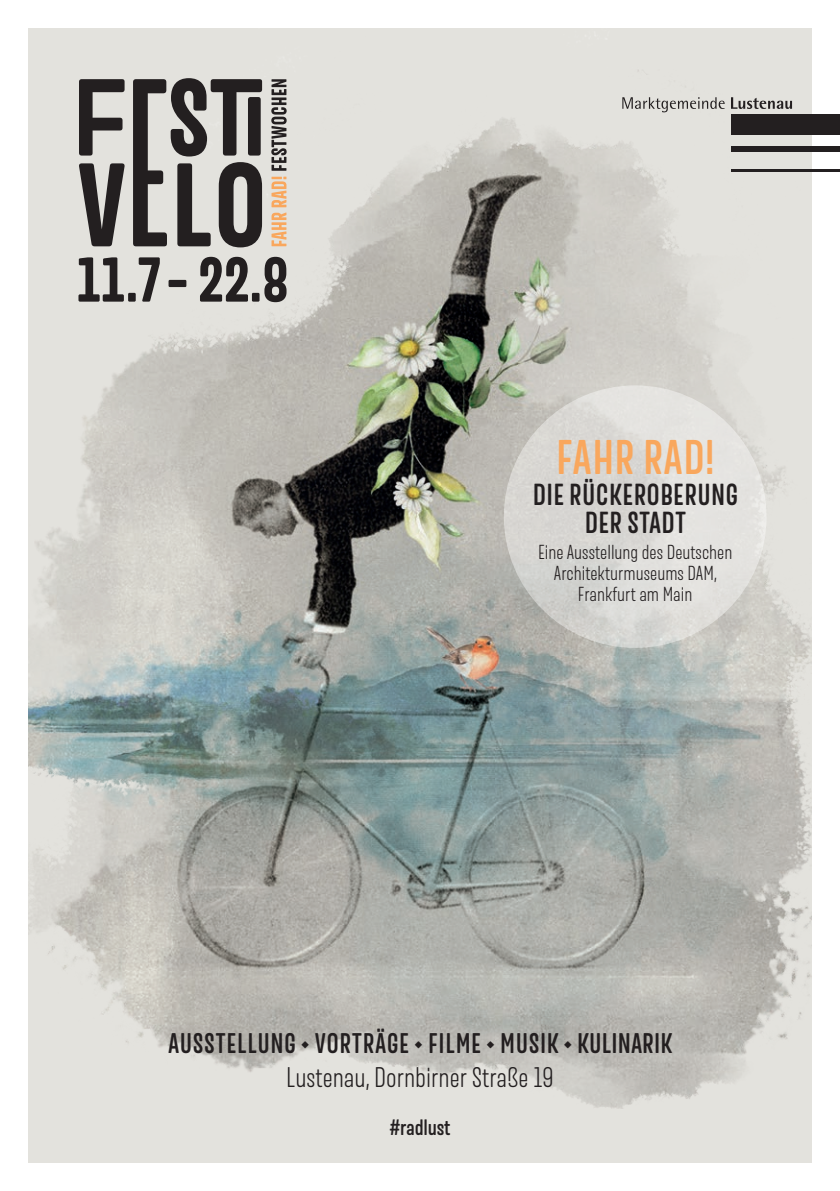
<style>
.page{position:relative;width:840px;height:1191px;background:#fff}
.page>*{position:absolute;margin:0;border:0;box-sizing:border-box;transform-origin:0 0}
.t1{font:600 48px "Merlod Norme";letter-spacing:.01em;color:#f9a75d}
.t2{font:600 30px/27.8px "Merlod Norme";letter-spacing:.01em;color:#231f20;text-align:center}
.t3{font:600 28px "Merlod Norme";letter-spacing:.02em;color:#231f20}
.t4{font:300 28px "Merlod Norme";color:#231f20}
.t5{font:600 22px "Merlod Norme";letter-spacing:-.01em;color:#231f20}
.t6{font:300 20px/21.2px "Merlod Norme";color:#231f20;text-align:center}
</style>
<div class="page">
<img style="left:28px;top:28px;width:783px;height:1134px">
<svg style="left:622px;top:97px;width:102px;height:15px;background:#b9b8b4"></svg>
<svg style="left:730px;top:97px;width:61px;height:12px"></svg>
<div style="left:730px;top:114px;width:109px;height:20px;background:#231f20"></div>
<div style="left:730px;top:147px;width:109px;height:5px;background:#231f20"></div>
<hr style="left:730px;top:170px;width:109px;height:2px;background:#231f20">
<svg style="left:78px;top:257px;width:46px;height:45px;background:#888684"></svg>
<div style="left:128px;top:293px;width:8px;height:9px;background:#231f20"></div>
<svg style="left:139px;top:257px;width:21px;height:45px"></svg>
<div style="left:168px;top:280px;width:18px;height:7px;background:#231f20"></div>
<svg style="left:200px;top:257px;width:48px;height:45px;background:#73706f"></svg>
<div style="left:252px;top:293px;width:7px;height:9px;background:#231f20"></div>
<svg style="left:264px;top:257px;width:22px;height:45px"></svg>
<svg style="left:79px;top:79px;width:45px;height:77px;background:#7d7b79"></svg>
<svg style="left:79px;top:163px;width:46px;height:83px;background:#757270"></svg>
<svg style="left:133px;top:78px;width:129px;height:169px;background:#7e7b79"></svg>
<svg style="left:271px;top:177px;width:15px;height:69px"></svg>
<svg style="left:271px;top:79px;width:15px;height:92px"></svg>
<div style="left:503px;top:385px;width:263px;height:263px;background:linear-gradient(to right,#d2d1cd,#e8e6e3);border-radius:50%"></div>
<h1 class="t1" style="left:556px;top:426px;width:160px">FAHR RAD!</h1>
<h2 class="t2" style="left:532px;top:480px;width:207px">DIE RÜCKEROBERUNG<br>DER STADT</h2>
<p class="t6" style="left:537px;top:541px;width:196px">Eine Ausstellung des Deutschen<br>Architekturmuseums DAM,<br>Frankfurt am Main</p>
<h3 class="t3" style="left:168px;top:1025px;width:506px">AUSSTELLUNG • VORTRÄGE • FILME • MUSIK • KULINARIK</h3>
<h3 class="t4" style="left:286px;top:1059px;width:269px">Lustenau, Dornbirner Straße 19</h3>
<p class="t5" style="left:389px;top:1113px;width:63px">#radlust</p>
</div>
